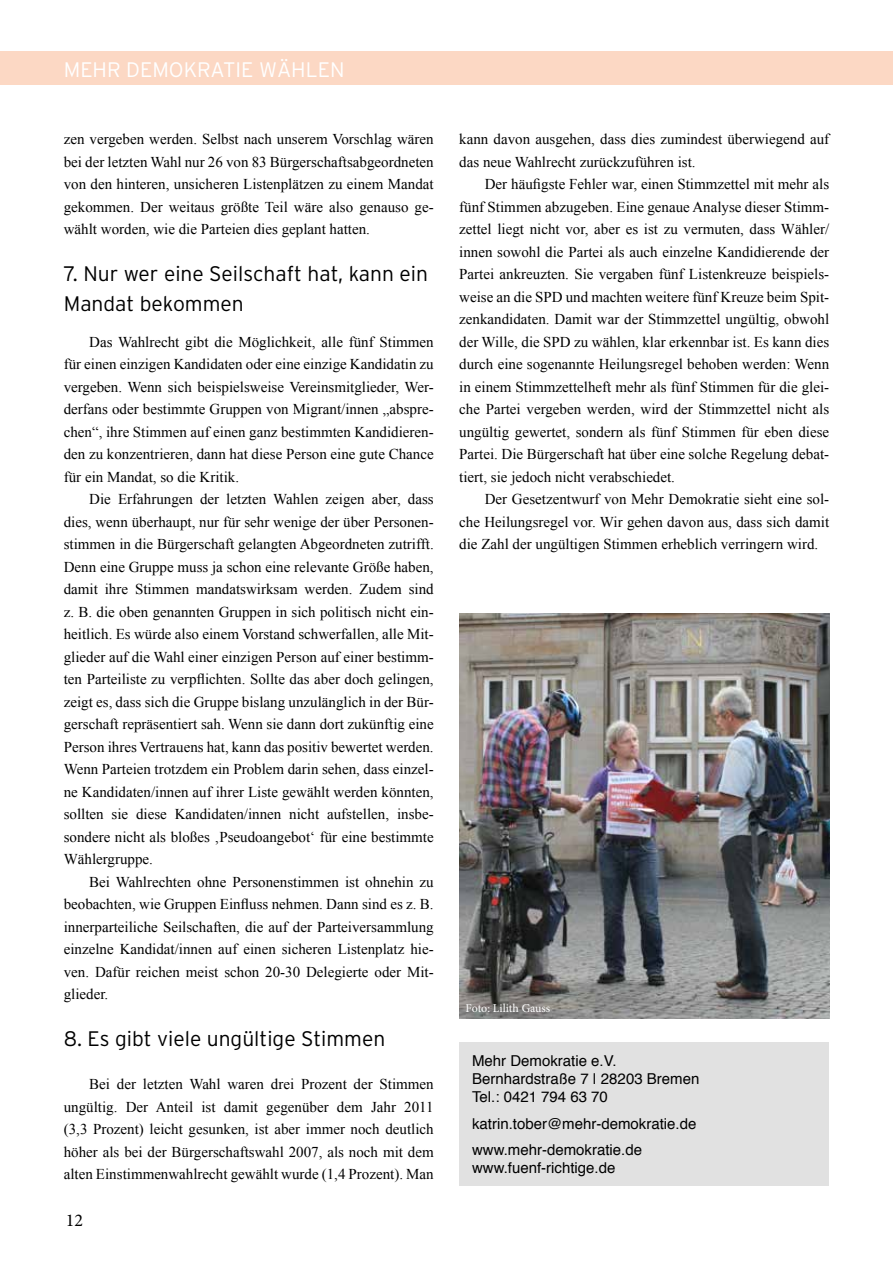
<style>
.page{position:relative;width:893px;height:1263px;background:#fff}
.page>*{position:absolute;margin:0;border:0;box-sizing:border-box;transform-origin:0 0}
.t1{font:300 21px/30px "Interstate";color:#000}
.t2{font:300 21px "Interstate";color:#fff}
.t3{font:18px "Minion Pro";color:#000}
.t4{font:15px/22.5px "Times New Roman";color:#000;text-align:justify}
.t5{font:15px/18px "Helvetica";color:#000}
.t6{font:12px "Minion Pro";letter-spacing:-.005em;color:#fff}
</style>
<div class="page">
<div style="left:0;top:51px;width:893px;height:34px;background:#fcd8c4"></div>
<img style="left:459px;top:613px;width:370px;height:405px">
<div style="left:459px;top:1042px;width:370px;height:144px;background:#e1e1e1"></div>
<h1 class="t2" style="left:64px;top:58px;width:282px">MEHR DEMOKRATIE WÄHLEN</h1>
<p class="t4" style="left:64px;top:128px;width:371px">zen vergeben werden. Selbst nach unserem Vorschlag wären bei der letzten Wahl nur 26 von 83 Bürgerschaftsabgeordneten von den hinteren, unsicheren Listenplätzen zu einem Mandat gekommen. Der weitaus größte Teil wäre also genauso ge&shy;wählt worden, wie die Parteien dies geplant hatten.</p>
<h1 class="t1" style="left:64px;top:258px;width:366px">7. Nur wer eine Seilschaft hat, kann ein<br>Mandat bekommen</h1>
<p class="t4" style="left:64px;top:330px;width:371px;text-indent:26px">Das Wahlrecht gibt die Möglichkeit, alle fünf Stimmen für einen einzigen Kandidaten oder eine einzige Kandidatin zu vergeben. Wenn sich beispielsweise Vereinsmitglieder, Wer&shy;derfans oder bestimmte Gruppen von Migrant/innen „abspre&shy;chen“, ihre Stimmen auf einen ganz bestimmten Kandidieren&shy;den zu konzentrieren, dann hat diese Person eine gute Chance für ein Mandat, so die Kritik.</p>
<p class="t4" style="left:64px;top:488px;width:371px;text-indent:26px">Die Erfahrungen der letzten Wahlen zeigen aber, dass dies, wenn überhaupt, nur für sehr wenige der über Personen&shy;stimmen in die Bürgerschaft gelangten Abgeordneten zutrifft.<br>Denn eine Gruppe muss ja schon eine relevante Größe haben, damit ihre Stimmen mandatswirksam werden. Zudem sind z. B. die oben genannten Gruppen in sich politisch nicht ein&shy;heitlich. Es würde also einem Vorstand schwerfallen, alle Mit&shy;glieder auf die Wahl einer einzigen Person auf einer bestimm&shy;ten Parteiliste zu verpflichten. Sollte das aber doch gelingen, zeigt es, dass sich die Gruppe bislang unzulänglich in der Bür&shy;gerschaft repräsentiert sah. Wenn sie dann dort zukünftig eine Person ihres Vertrauens hat, kann das positiv bewertet werden.<br>Wenn Parteien trotzdem ein Problem darin sehen, dass einzel&shy;ne Kandidaten/innen auf ihrer Liste gewählt werden könnten, sollten sie diese Kandidaten/innen nicht aufstellen, insbe&shy;sondere nicht als bloßes ‚Pseudoangebot‘ für eine bestimmte Wählergruppe.</p>
<p class="t4" style="left:64px;top:870px;width:371px;text-indent:26px">Bei Wahlrechten ohne Personenstimmen ist ohnehin zu beobachten, wie Gruppen Einfluss nehmen. Dann sind es z. B. innerparteiliche Seilschaften, die auf der Parteiversammlung einzelne Kandidat/innen auf einen sicheren Listenplatz hie&shy;ven. Dafür reichen meist schon 20-30 Delegierte oder Mit&shy;glieder.</p>
<h1 class="t1" style="left:64px;top:1023px;width:323px">8. Es gibt viele ungültige Stimmen</h1>
<p class="t4" style="left:64px;top:1073px;width:371px;text-indent:26px">Bei der letzten Wahl waren drei Prozent der Stimmen ungültig. Der Anteil ist damit gegenüber dem Jahr 2011 (3,3 Prozent) leicht gesunken, ist aber immer noch deutlich höher als bei der Bürgerschaftswahl 2007, als noch mit dem alten Einstimmenwahlrecht gewählt wurde (1,4 Prozent). Man</p>
<p class="t3" style="left:66px;top:1208px;width:19px">12</p>
<p class="t4" style="left:459px;top:128px;width:371px">kann davon ausgehen, dass dies zumindest überwiegend auf das neue Wahlrecht zurückzuführen ist.</p>
<p class="t4" style="left:459px;top:173px;width:371px;text-indent:26px">Der häufigste Fehler war, einen Stimmzettel mit mehr als fünf Stimmen abzugeben. Eine genaue Analyse dieser Stimm&shy;zettel liegt nicht vor, aber es ist zu vermuten, dass Wähler/ innen sowohl die Partei als auch einzelne Kandidierende der Partei ankreuzten. Sie vergaben fünf Listenkreuze beispiels&shy;weise an die SPD und machten weitere fünf Kreuze beim Spit&shy;zenkandidaten. Damit war der Stimmzettel ungültig, obwohl der Wille, die SPD zu wählen, klar erkennbar ist. Es kann dies durch eine sogenannte Heilungsregel behoben werden: Wenn in einem Stimmzettelheft mehr als fünf Stimmen für die glei&shy;che Partei vergeben werden, wird der Stimmzettel nicht als ungültig gewertet, sondern als fünf Stimmen für eben diese Partei. Die Bürgerschaft hat über eine solche Regelung debat&shy;tiert, sie jedoch nicht verabschiedet.</p>
<p class="t4" style="left:459px;top:488px;width:371px;text-indent:26px">Der Gesetzentwurf von Mehr Demokratie sieht eine sol&shy;che Heilungsregel vor. Wir gehen davon aus, dass sich damit die Zahl der ungültigen Stimmen erheblich verringern wird.</p>
<p class="t6" style="left:466px;top:1000px;width:86px">Foto: Lilith Gauss</p>
<p class="t5" style="left:472px;top:1052px;width:229px">Mehr Demokratie e.V.<br>Bernhardstraße 7 | 28203 Bremen<br>Tel.: 0421 794 63 70</p>
<p class="t5" style="left:472px;top:1110px;width:226px;line-height:26.5px">katrin.tober@mehr-demokratie.de www.mehr-demokratie.de</p>
<p class="t5" style="left:472px;top:1159px;width:145px">www.fuenf-richtige.de</p>
</div>
